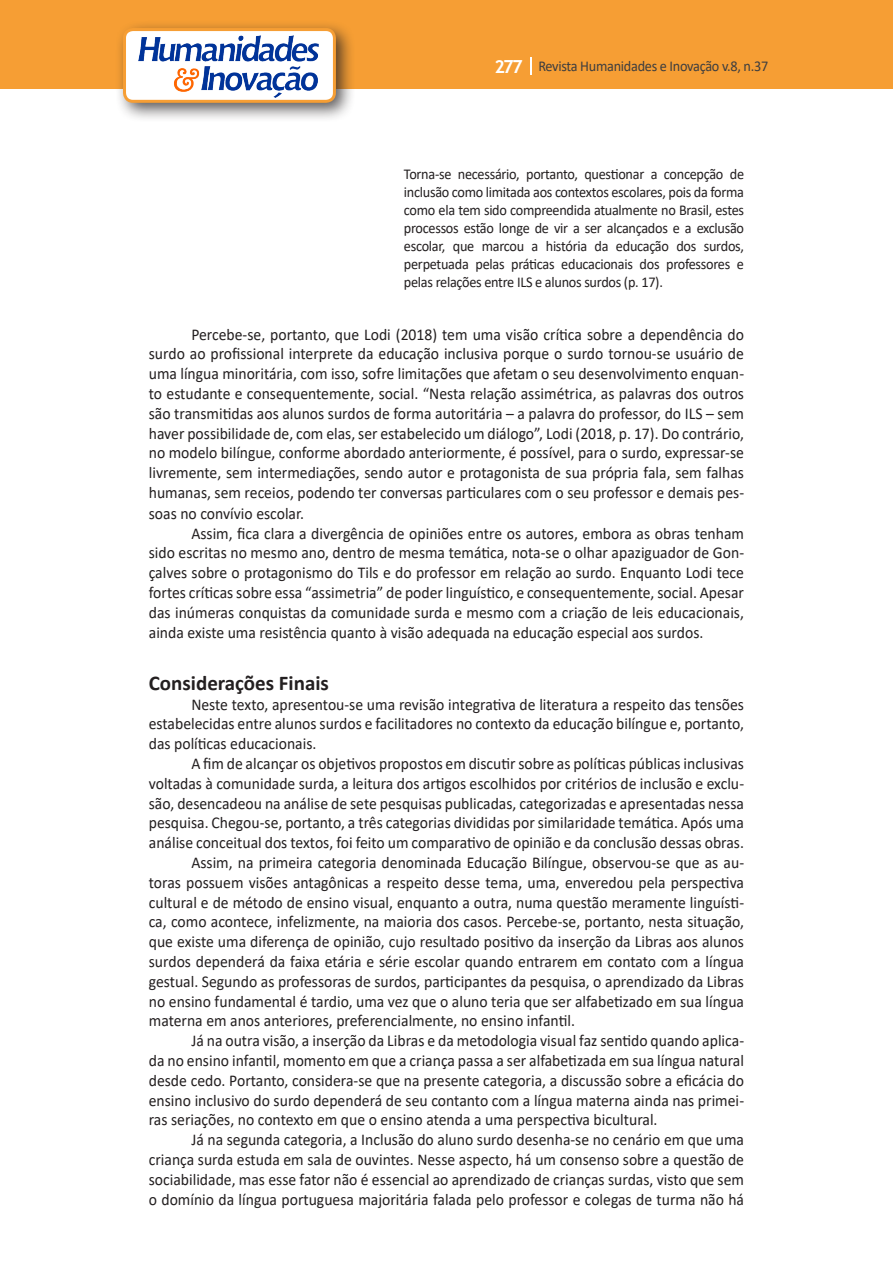
<style>
.page{position:relative;width:893px;height:1263px;background:#fff}
.page>*{position:absolute;margin:0;border:0;box-sizing:border-box;transform-origin:0 0}
.Titulo_2{font:700 21px "Calibri";color:#231f20}
.Texto{font:16.5px/19.8px "Calibri";color:#231f20;text-align:justify;scale:.95 1}
.citacao{font:15px/18px "Calibri";letter-spacing:-.02em;color:#231f20;text-align:justify;scale:.95 1}
.t1{font:15px "Calibri";letter-spacing:-.02em;color:#3e3e3f;scale:.95 1}
.s1{font-family:"Trebuchet MS";font-weight:700;font-size:18px;color:#fff}
</style>
<div class="page">
<div style="left:0;top:0;width:893px;height:88px;background:#f69e34"></div>
<svg style="left:530px;top:57px;width:2px;height:18px"></svg>
<div style="left:115px;top:20px;width:241px;height:103px;background:#231f20;opacity:.75"></div>
<div style="left:125px;top:30px;width:209px;height:71px;background:#fff;border-radius:9px"></div>
<img style="left:138px;top:35px;width:181px;height:62px">
<div style="left:123px;top:28px;width:213px;height:75px;border:3px solid #f69e34;border-radius:9px"></div>
<p class="t1" style="left:495px;top:56px;width:290px"><span class="s1">277</span> Revista Humanidades e Inovação v.8, n.37</p>
<p class="citacao" style="left:404px;top:165px;width:360px">Torna-se necessário, portanto, questionar a concepção de inclusão como limitada aos contextos escolares, pois da forma como ela tem sido compreendida atualmente no Brasil, estes processos estão longe de vir a ser alcançados e a exclusão escolar, que marcou a história da educação dos surdos, perpetuada pelas práticas educacionais dos professores e pelas relações entre ILS e alunos surdos (p. 17).</p>
<p class="Texto" style="left:149px;top:324px;width:628px;text-indent:43px">Percebe-se, portanto, que Lodi (2018) tem uma visão crítica sobre a dependência do surdo ao profissional interprete da educação inclusiva porque o surdo tornou-se usuário de uma língua minoritária, com isso, sofre limitações que afetam o seu desenvolvimento enquan&shy;to estudante e consequentemente, social. “Nesta relação assimétrica, as palavras dos outros são transmitidas aos alunos surdos de forma autoritária – a palavra do professor, do ILS – sem haver possibilidade de, com elas, ser estabelecido um diálogo”, Lodi (2018, p. 17). Do contrário, no modelo bilíngue, conforme abordado anteriormente, é possível, para o surdo, expressar-se livremente, sem intermediações, sendo autor e protagonista de sua própria fala, sem falhas humanas, sem receios, podendo ter conversas particulares com o seu professor e demais pes&shy;soas no convívio escolar.</p>
<p class="Texto" style="left:149px;top:523px;width:628px;text-indent:43px">Assim, fica clara a divergência de opiniões entre os autores, embora as obras tenham sido escritas no mesmo ano, dentro de mesma temática, nota-se o olhar apaziguador de Gon&shy;çalves sobre o protagonismo do Tils e do professor em relação ao surdo. Enquanto Lodi tece fortes críticas sobre essa “assimetria” de poder linguístico, e consequentemente, social. Apesar das inúmeras conquistas da comunidade surda e mesmo com a criação de leis educacionais, ainda existe uma resistência quanto à visão adequada na educação especial aos surdos.</p>
<p class="Titulo_2" style="left:149px;top:668px;width:182px">Considerações Finais</p>
<p class="Texto" style="left:149px;top:694px;width:628px;text-indent:43px">Neste texto, apresentou-se uma revisão integrativa de literatura a respeito das tensões estabelecidas entre alunos surdos e facilitadores no contexto da educação bilíngue e, portanto, das políticas educacionais.</p>
<p class="Texto" style="left:149px;top:753px;width:628px;text-indent:43px">A fim de alcançar os objetivos propostos em discutir sobre as políticas públicas inclusivas voltadas à comunidade surda, a leitura dos artigos escolhidos por critérios de inclusão e exclu&shy;são, desencadeou na análise de sete pesquisas publicadas, categorizadas e apresentadas nessa pesquisa. Chegou-se, portanto, a três categorias divididas por similaridade temática. Após uma análise conceitual dos textos, foi feito um comparativo de opinião e da conclusão dessas obras.</p>
<p class="Texto" style="left:149px;top:852px;width:628px;text-indent:43px">Assim, na primeira categoria denominada Educação Bilíngue, observou-se que as au&shy;toras possuem visões antagônicas a respeito desse tema, uma, enveredou pela perspectiva cultural e de método de ensino visual, enquanto a outra, numa questão meramente linguísti&shy;ca, como acontece, infelizmente, na maioria dos casos. Percebe-se, portanto, nesta situação, que existe uma diferença de opinião, cujo resultado positivo da inserção da Libras aos alunos surdos dependerá da faixa etária e série escolar quando entrarem em contato com a língua gestual. Segundo as professoras de surdos, participantes da pesquisa, o aprendizado da Libras no ensino fundamental é tardio, uma vez que o aluno teria que ser alfabetizado em sua língua materna em anos anteriores, preferencialmente, no ensino infantil.</p>
<p class="Texto" style="left:149px;top:1030px;width:628px;text-indent:43px">Já na outra visão, a inserção da Libras e da metodologia visual faz sentido quando aplica&shy;da no ensino infantil, momento em que a criança passa a ser alfabetizada em sua língua natural desde cedo. Portanto, considera-se que na presente categoria, a discussão sobre a eficácia do ensino inclusivo do surdo dependerá de seu contanto com a língua materna ainda nas primei&shy;ras seriações, no contexto em que o ensino atenda a uma perspectiva bicultural.</p>
<p class="Texto" style="left:149px;top:1129px;width:628px;text-indent:43px">Já na segunda categoria, a Inclusão do aluno surdo desenha-se no cenário em que uma criança surda estuda em sala de ouvintes. Nesse aspecto, há um consenso sobre a questão de sociabilidade, mas esse fator não é essencial ao aprendizado de crianças surdas, visto que sem o domínio da língua portuguesa majoritária falada pelo professor e colegas de turma não há</p>
</div>
